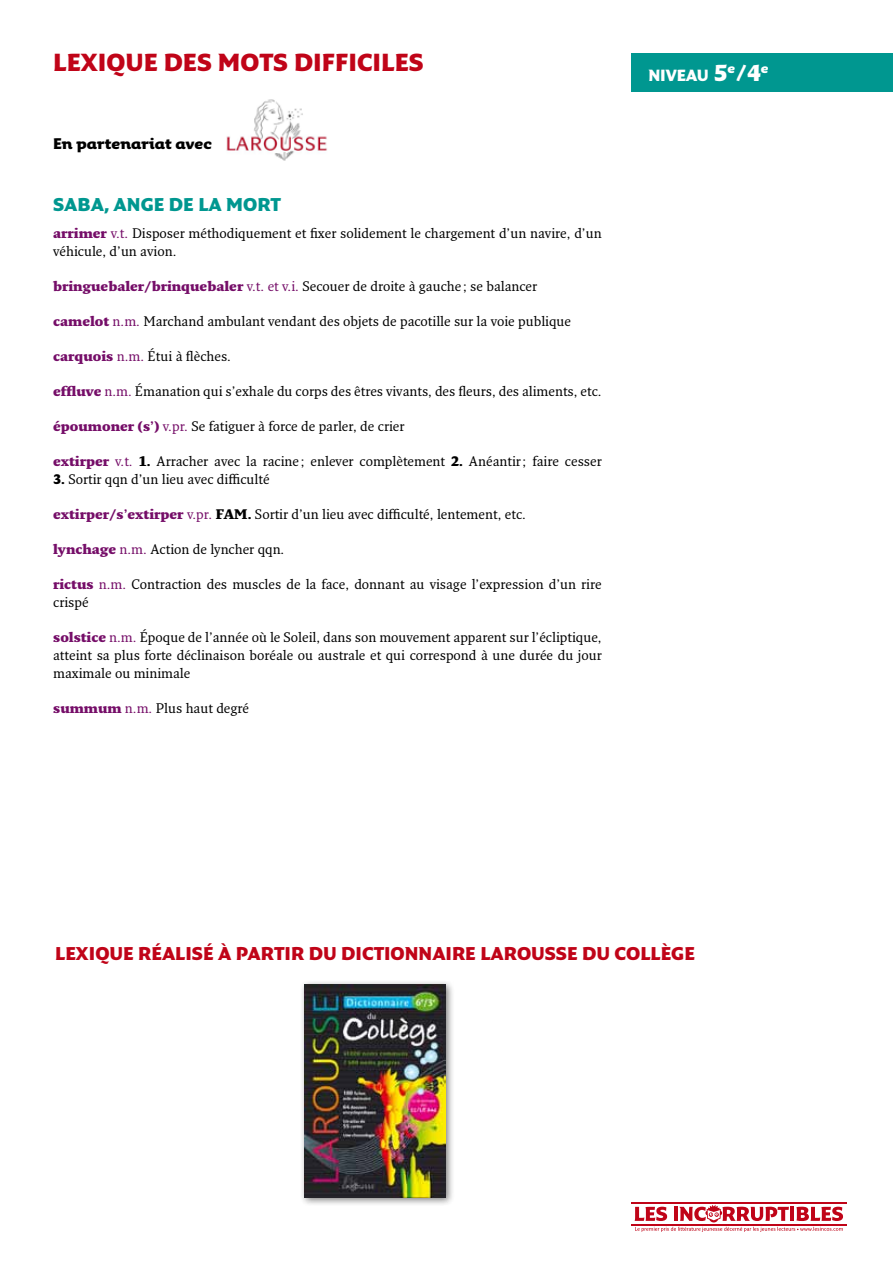
<style>
.page{position:relative;width:893px;height:1263px;background:#fff}
.page>*{position:absolute;margin:0;border:0;box-sizing:border-box;transform-origin:0 0}
.t1{font:900 24px "Fresco Inf Sans";color:#c00418}
.t2{font:900 18px "Fresco Inf Sans";color:#c00418}
.t3{font:900 18px "Fresco Inf Sans";color:#009790}
.t4{font:900 15.75px "Fresco Inf Sans";letter-spacing:-.015em;color:#fff}
.t5{font:900 15px "Fresco Inf Sans";color:#000}
.t6{font:13.5px/18px "Fresco Std";color:#000}
.s1{font-size:22.5px}
.s2{font-weight:900;color:#750d68}
.s3{color:#750d68}
.s4{font-weight:900}
</style>
<div class="page">
<div style="left:631px;top:53px;width:262px;height:39px;background:#009790"></div>
<hr style="left:631px;top:1224px;width:215px;height:1px;background:#c00418">
<hr style="left:631px;top:1202px;width:215px;height:2px;background:#c00418">
<svg style="left:635px;top:1205px;width:208px;height:27px"></svg>
<img style="left:226px;top:99px;width:101px;height:62px">
<div style="left:300px;top:980px;width:155px;height:226px;background:#000;opacity:.5"></div>
<img style="left:305px;top:984px;width:141px;height:213px">
<h1 class="t1" style="left:53px;top:47px;width:372px">LEXIQUE DES MOTS DIFFICILES</h1>
<p class="t4" style="left:648px;top:65px;width:121px">NIVEAU <span class="s1">5</span><sup>E</sup><span class="s1">/4</span><sup>E</sup></p>
<p class="t5" style="left:53px;top:134px;width:160px">EN PARTENARIAT AVEC</p>
<h2 class="t3" style="left:53px;top:193px;width:229px">SABA, ANGE DE LA MORT</h2>
<p class="t6" style="left:53px;top:224px;width:550px"><span class="s2">arrimer</span> <span class="s3">v.t.</span> Disposer méthodiquement et fixer solidement le chargement d’un navire, d’un véhicule, d’un avion.</p>
<p class="t6" style="left:53px;top:277px;width:486px"><span class="s2">bringuebaler/brinquebaler</span> <span class="s3">v.t. et v.i.</span> Secouer de droite à gauche ; se balancer</p>
<p class="t6" style="left:53px;top:312px;width:519px"><span class="s2">camelot</span> <span class="s3">n.m.</span> Marchand ambulant vendant des objets de pacotille sur la voie publique</p>
<p class="t6" style="left:53px;top:347px;width:179px"><span class="s2">carquois</span> <span class="s3">n.m.</span> Étui à flèches.</p>
<p class="t6" style="left:53px;top:382px;width:550px"><span class="s2">effluve</span> <span class="s3">n.m.</span> Émanation qui s’exhale du corps des êtres vivants, des fleurs, des aliments, etc.</p>
<p class="t6" style="left:53px;top:417px;width:353px"><span class="s2">époumoner (s’)</span> <span class="s3">v.pr.</span> Se fatiguer à force de parler, de crier</p>
<p class="t6" style="left:53px;top:452px;width:550px"><span class="s2">extirper</span> <span class="s3">v.t.</span> <span class="s4">1.</span> Arracher avec la racine ; enlever complètement <span class="s4">2.</span> Anéantir; faire cesser</p>
<p class="t6" style="left:53px;top:470px;width:218px"><span class="s4">3.</span> Sortir qqn d’un lieu avec difficulté</p>
<p class="t6" style="left:53px;top:505px;width:474px"><span class="s2">extirper/s’extirper</span> <span class="s3">v.pr.</span> <span class="s4">FAM.</span> Sortir d’un lieu avec difficulté, lentement, etc.</p>
<p class="t6" style="left:53px;top:540px;width:233px"><span class="s2">lynchage</span> <span class="s3">n.m.</span> Action de lyncher qqn.</p>
<p class="t6" style="left:53px;top:575px;width:550px"><span class="s2">rictus</span> <span class="s3">n.m.</span> Contraction des muscles de la face, donnant au visage l’expression d’un rire crispé</p>
<p class="t6" style="left:53px;top:628px;width:550px;text-align:justify"><span class="s2">solstice</span> <span class="s3">n.m.</span> Époque de l’année où le Soleil, dans son mouvement apparent sur l’écliptique, atteint sa plus forte déclinaison boréale ou australe et qui correspond à une durée du jour maximale ou minimale</p>
<p class="t6" style="left:53px;top:699px;width:197px"><span class="s2">summum</span> <span class="s3">n.m.</span> Plus haut degré</p>
<h2 class="t2" style="left:55px;top:942px;width:641px">LEXIQUE RÉALISÉ À PARTIR DU DICTIONNAIRE LAROUSSE DU COLLÈGE</h2>
</div>
